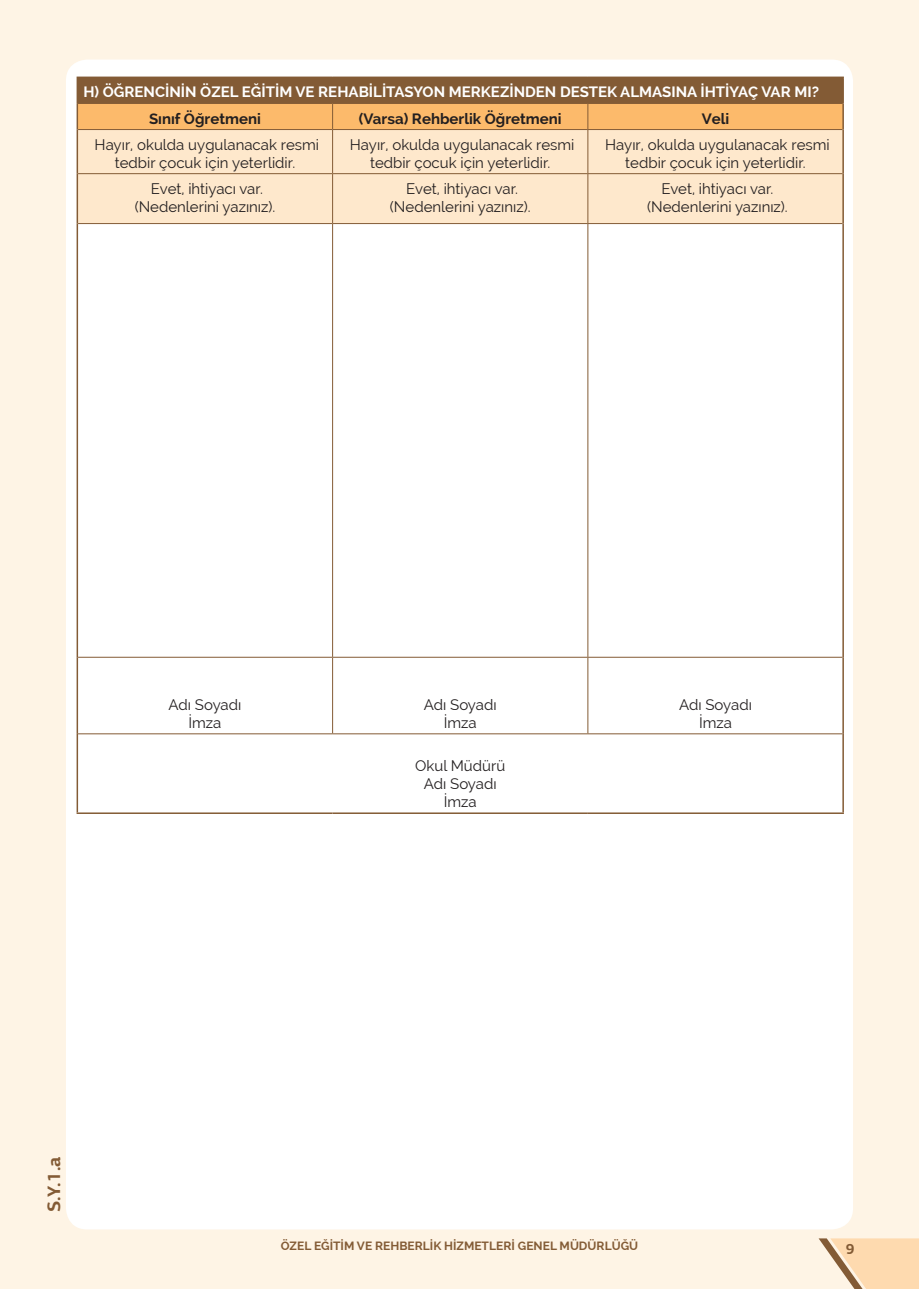
<style>
.page{position:relative;width:919px;height:1289px;background:#fff}
.page>*{position:absolute;margin:0;border:0;box-sizing:border-box;transform-origin:0 0}
.t1{font:700 18px "PF Agora Sans Pro";color:#835b35}
.t2{font:15px/18px "Raleway";color:#231f20;text-align:center}
.Liste_Paragraf{font:700 15px "Raleway";color:#fff}
.t3{font:700 15px "Raleway";color:#231f20}
.t4{font:700 15px "PF Agora Sans Pro";color:#835b35}
.t5{font:700 12px "Raleway";color:#835b35}
</style>
<div class="page">
<div style="left:0;top:0;width:918px;height:1288px;background:#fef4e5"></div>
<div style="left:66px;top:60px;width:787px;height:1169px;background:#fff;border-radius:21px"></div>
<svg style="left:818px;top:1238px;width:100px;height:50px"></svg>
<div style="left:78px;top:130px;width:764px;height:93px;background:#fee8cc"></div>
<svg style="left:78px;top:224px;width:764px;height:588px"></svg>
<hr style="left:77px;top:77px;width:255px;height:1px;background:#835b35">
<hr style="left:332px;top:77px;width:256px;height:1px;background:#835b35">
<hr style="left:588px;top:77px;width:255px;height:1px;background:#835b35">
<svg style="left:77px;top:78px;width:766px;height:51px;background:#be894f"></svg>
<hr style="left:77px;top:129px;width:1px;height:45px;background:#835b35">
<hr style="left:78px;top:129px;width:254px;height:1px;background:#835b35">
<hr style="left:332px;top:130px;width:1px;height:43px;background:#835b35">
<hr style="left:332px;top:129px;width:256px;height:1px;background:#835b35">
<hr style="left:587px;top:130px;width:1px;height:43px;background:#835b35">
<hr style="left:588px;top:129px;width:254px;height:1px;background:#835b35">
<hr style="left:842px;top:129px;width:1px;height:45px;background:#835b35">
<hr style="left:77px;top:174px;width:1px;height:49px;background:#835b35">
<hr style="left:78px;top:173px;width:254px;height:1px;background:#835b35">
<hr style="left:332px;top:174px;width:1px;height:49px;background:#835b35">
<hr style="left:332px;top:173px;width:256px;height:1px;background:#835b35">
<hr style="left:587px;top:174px;width:1px;height:49px;background:#835b35">
<hr style="left:588px;top:173px;width:254px;height:1px;background:#835b35">
<hr style="left:842px;top:174px;width:1px;height:49px;background:#835b35">
<hr style="left:77px;top:223px;width:1px;height:434px;background:#835b35">
<hr style="left:78px;top:223px;width:254px;height:1px;background:#835b35">
<hr style="left:332px;top:224px;width:1px;height:433px;background:#835b35">
<hr style="left:332px;top:223px;width:256px;height:1px;background:#835b35">
<hr style="left:587px;top:224px;width:1px;height:433px;background:#835b35">
<hr style="left:588px;top:223px;width:254px;height:1px;background:#835b35">
<hr style="left:842px;top:223px;width:1px;height:434px;background:#835b35">
<hr style="left:77px;top:657px;width:1px;height:76px;background:#835b35">
<hr style="left:78px;top:657px;width:254px;height:1px;background:#835b35">
<hr style="left:332px;top:657px;width:1px;height:76px;background:#835b35">
<hr style="left:332px;top:657px;width:256px;height:1px;background:#835b35">
<hr style="left:587px;top:657px;width:1px;height:76px;background:#835b35">
<hr style="left:588px;top:657px;width:254px;height:1px;background:#835b35">
<hr style="left:842px;top:657px;width:1px;height:76px;background:#835b35">
<hr style="left:77px;top:733px;width:1px;height:79px;background:#835b35">
<hr style="left:78px;top:733px;width:254px;height:1px;background:#835b35">
<hr style="left:77px;top:812px;width:255px;height:2px;background:#835b35">
<hr style="left:332px;top:812px;width:256px;height:2px;background:#835b35">
<hr style="left:588px;top:812px;width:255px;height:2px;background:#835b35">
<hr style="left:332px;top:733px;width:256px;height:1px;background:#835b35">
<hr style="left:588px;top:733px;width:254px;height:1px;background:#835b35">
<hr style="left:842px;top:733px;width:1px;height:79px;background:#835b35">
<p class="Liste_Paragraf" style="left:83px;top:84px;width:737px">H) ÖĞRENCİNİN ÖZEL EĞİTİM VE REHABİLİTASYON MERKEZİNDEN DESTEK ALMASINA İHTİYAÇ VAR MI?</p>
<p class="t3" style="left:149px;top:110px;width:113px">Sınıf Öğretmeni</p>
<p class="t3" style="left:359px;top:110px;width:204px">(Varsa) Rehberlik Öğretmeni</p>
<p class="t3" style="left:701px;top:110px;width:29px">Veli</p>
<p class="t2" style="left:91px;top:135px;width:230px">□ Hayır, okulda uygulanacak resmi tedbir çocuk için yeterlidir.</p>
<p class="t2" style="left:346px;top:135px;width:230px">□ Hayır, okulda uygulanacak resmi tedbir çocuk için yeterlidir.</p>
<p class="t2" style="left:601px;top:135px;width:230px">□ Hayır, okulda uygulanacak resmi tedbir çocuk için yeterlidir.</p>
<p class="t2" style="left:147px;top:179px;width:117px">□ Evet, ihtiyacı var.</p>
<p class="t2" style="left:135px;top:197px;width:142px">(Nedenlerini yazınız).</p>
<p class="t2" style="left:402px;top:179px;width:117px">□ Evet, ihtiyacı var.</p>
<p class="t2" style="left:390px;top:197px;width:142px">(Nedenlerini yazınız).</p>
<p class="t2" style="left:657px;top:179px;width:117px">□ Evet, ihtiyacı var.</p>
<p class="t2" style="left:647px;top:197px;width:142px">(Nedenlerini yazınız).</p>
<p class="t2" style="left:168px;top:695px;width:74px">Adı Soyadı</p>
<p class="t2" style="left:188px;top:713px;width:34px">İmza</p>
<p class="t2" style="left:424px;top:695px;width:74px">Adı Soyadı</p>
<p class="t2" style="left:443px;top:713px;width:34px">İmza</p>
<p class="t2" style="left:415px;top:756px;width:92px">Okul Müdürü</p>
<p class="t2" style="left:424px;top:774px;width:74px">Adı Soyadı</p>
<p class="t2" style="left:443px;top:792px;width:34px">İmza</p>
<p class="t2" style="left:679px;top:695px;width:74px">Adı Soyadı</p>
<p class="t2" style="left:699px;top:713px;width:34px">İmza</p>
<p class="t1" style="left:42px;top:1212px;width:57px;rotate:-90deg">S.Y.1.a</p>
<p class="t5" style="left:281px;top:1238px;width:359px">ÖZEL EĞİTİM VE REHBERLİK HİZMETLERİ GENEL MÜDÜRLÜĞÜ</p>
<p class="t4" style="left:845px;top:1239px;width:10px">9</p>
</div>
